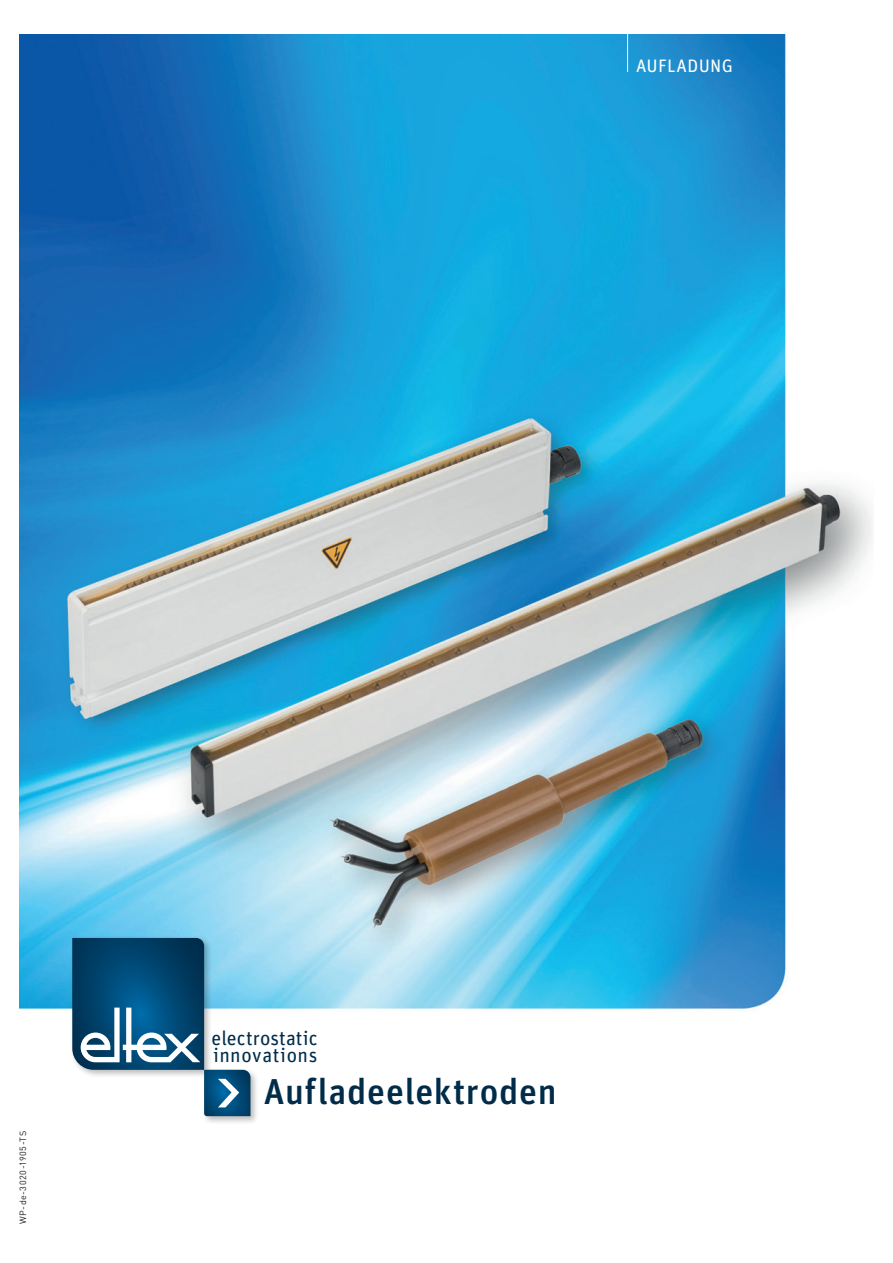
<style>
.page{position:relative;width:893px;height:1263px;background:#fff}
.page>*{position:absolute;margin:0;border:0;box-sizing:border-box;transform-origin:0 0}
.t1{font:500 36px "Unit OT";letter-spacing:.02em;color:#002c4a}
.t2{font:19.95px/17.4px "Unit OT";letter-spacing:.02em;color:#002c4a}
.t3{font:18px "Unit OT";letter-spacing:.015em;color:#fff}
.t4{font:9px "DIN Pro";letter-spacing:.06em;color:#231f20}
</style>
<div class="page">
<img style="left:19px;top:34px;width:854px;height:976px">
<div style="left:70px;top:935px;width:189px;height:190px;background:#231f20;opacity:.3"></div>
<svg style="left:72px;top:938px;width:178px;height:178px"></svg>
<hr style="left:627px;top:0;width:1px;height:72px;background:#fff">
<p class="t3" style="left:636px;top:54px;width:98px">AUFLADUNG</p>
<p class="t4" style="left:17px;top:1224px;width:95px;rotate:-90deg">WP-de-3020-1905-TS</p>
<p class="t2" style="left:212px;top:1029px;width:108px">electrostatic innovations</p>
<h1 class="t1" style="left:264px;top:1069px;width:294px">Aufladeelektroden</h1>
</div>
